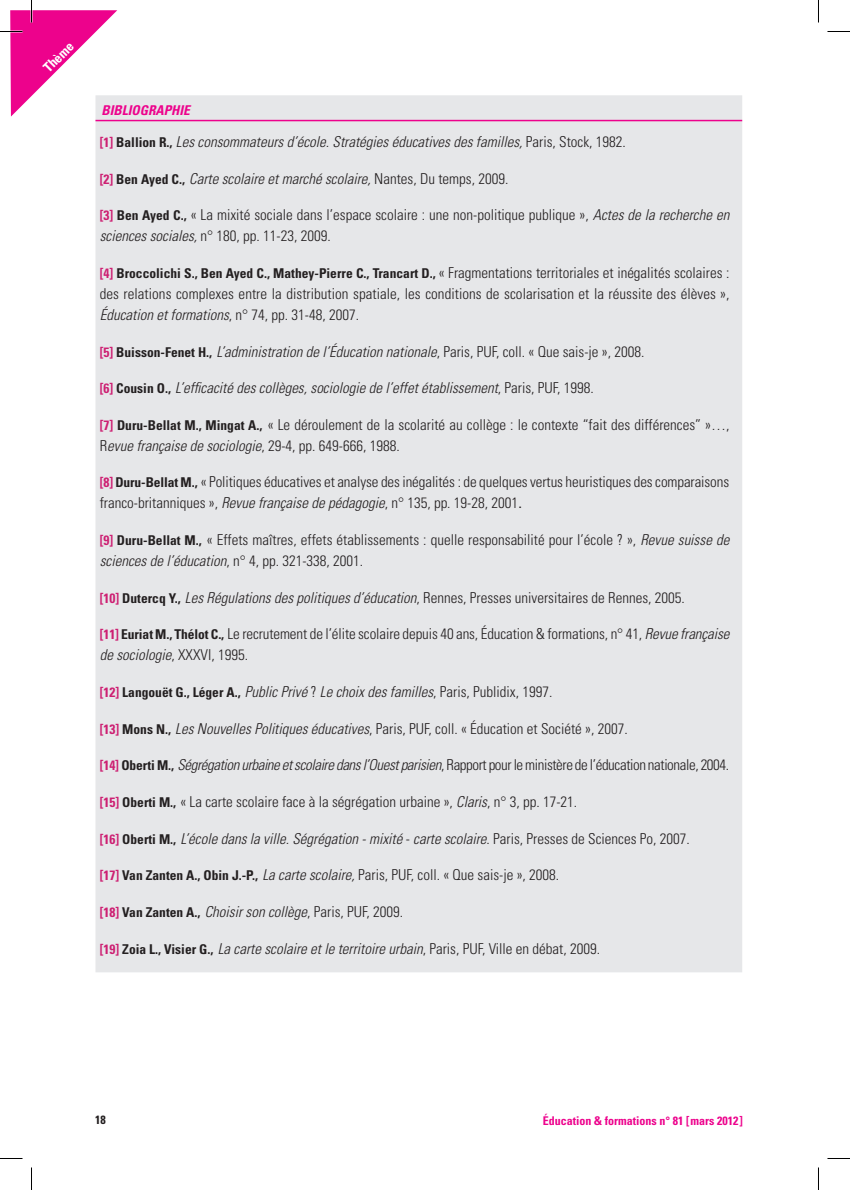
<style>
.page{position:relative;width:850px;height:1190px;background:#fff}
.page>*{position:absolute;margin:0;border:0;box-sizing:border-box;transform-origin:0 0}
.t1{font:300 condensed 15px/21px "Univers";color:#231f20}
.t2{font:italic 300 condensed 15px "Univers";color:#231f20}
.t3{font:300 condensed 15px "Univers";letter-spacing:-.025em;color:#231f20}
.t4{font:700 condensed 13.5px "Univers";color:#231f20}
.t5{font:italic 700 condensed 13.5px "Univers";color:#ed028c}
.t6{font:700 condensed 13.5px "Univers";color:#fff}
.t7{font:700 condensed 12px "Univers";color:#ed028c}
.t8{font:700 condensed 12px "Univers";color:#231f20}
.s1{font-weight:700;font-style:normal;font-size:13.5px;color:#cd1f72}
.s2{font-weight:700;font-style:normal;font-size:13.5px}
.s3{font-style:normal}
.s4{font-weight:700;font-size:13.5px;color:#cd1f72}
.s5{font-weight:700;font-size:13.5px}
.s6{font-style:italic}
.s7{color:#cd1f72}
.s8{font-weight:300;font-size:15px}
.s9{font-family:"Arial";font-weight:400;font-stretch:normal}
</style>
<div class="page">
<div style="left:95px;top:95px;width:647px;height:877px;background:#e6e7e9"></div>
<hr style="left:95px;top:120px;width:647px;height:1px;background:#ed028c">
<svg style="left:827px;top:31px;width:23px;height:1px"></svg>
<svg style="left:0;top:1158px;width:22px;height:1px"></svg>
<svg style="left:827px;top:1158px;width:23px;height:1px"></svg>
<svg style="left:0;top:0;width:117px;height:117px"></svg>
<svg style="left:31px;top:1167px;width:1px;height:23px"></svg>
<svg style="left:818px;top:0;width:1px;height:22px"></svg>
<svg style="left:818px;top:1167px;width:1px;height:23px"></svg>
<p class="t6" style="left:40px;top:64px;width:38px;rotate:-45deg">Thème</p>
<p class="t5" style="left:101px;top:101px;width:90px">BIBL IOGRAPHIE</p>
<p class="t2" style="left:100px;top:133px;width:527px"><span class="s1">[1]</span> <span class="s2">Ballion R.,</span> Les consommateurs d’école. Stratégies éducatives des familles, <span class="s3">Paris, Stock, 1982.</span></p>
<p class="t2" style="left:100px;top:169px;width:410px"><span class="s1">[2]</span> <span class="s2">Ben Ayed C.,</span> Carte scolaire et marché scolaire, <span class="s3">Nantes, Du temps, 2009.</span></p>
<p class="t1" style="left:100px;top:204px;width:631px"><span class="s4">[3]</span> <span class="s5">Ben Ayed C.,</span> « La mixité sociale dans l’espace scolaire : une non-politique publique », <span class="s6">Actes de la recherche en sciences sociales,</span> n° 180, pp. 11-23, 2009.</p>
<p class="t4" style="left:100px;top:265px;width:631px"><span class="s7">[4]</span> Broccolichi S., Ben Ayed C., Mathey-Pierre C., Trancart D., <span class="s8">« Fragmentations territoriales et inégalités scolaires :</span></p>
<p class="t1" style="left:100px;top:283px;width:631px">des relations complexes entre la distribution spatiale, les conditions de scolarisation et la réussite des élèves »,<br><span class="s6">Éducation et formations</span>, n° 74, pp. 31-48, 2007.</p>
<p class="t2" style="left:100px;top:342px;width:546px"><span class="s1">[5]</span> <span class="s2">Buisson-Fenet H.,</span> L’administration de l’Éducation nationale<span class="s3">, Paris, PUF, coll. « Que sais-je », 2008.</span></p>
<p class="t2" style="left:100px;top:379px;width:495px"><span class="s1">[6]</span> <span class="s2">Cousin O.,</span> L’efficacité des collèges, sociologie de l’effet établissement<span class="s3">, Paris, PUF, 1998.</span></p>
<p class="t1" style="left:100px;top:414px;width:631px"><span class="s4">[7]</span> <span class="s5">Duru-Bellat M., Mingat A.,</span> « Le déroulement de la scolarité au collège : le contexte “fait des différences” »…,<br>R<span class="s6">evue française de sociologie</span>, 29-4, pp. 649-666, 1988.</p>
<p class="t1" style="left:100px;top:472px;width:631px"><span class="s4">[8]</span> <span class="s5">Duru-Bellat M.,</span> « Politiques éducatives et analyse des inégalités : de quelques vertus heuristiques des comparaisons franco-britanniques », <span class="s6">Revue française de pédagogie</span>, n° 135, pp. 19-28, 2001<span class="s9">.</span></p>
<p class="t1" style="left:100px;top:529px;width:631px"><span class="s4">[9]</span> <span class="s5">Duru-Bellat M.,</span> « Effets maîtres, effets établissements : quelle responsabilité pour l’école ? », <span class="s6">Revue suisse de sciences de l’éducation</span>, n° 4, pp. 321-338, 2001.</p>
<p class="t1" style="left:100px;top:587px;width:586px"><span class="s4">[10]</span> <span class="s5">Dutercq Y.,</span> <span class="s6">Les Régulations des politiques d’éducation</span>, Rennes, Presses universitaires de Rennes, 2005.</p>
<p class="t1" style="left:100px;top:624px;width:631px"><span class="s4">[11]</span> <span class="s5">Euriat M., Thélot C.,</span> Le recrutement de l’élite scolaire depuis 40 ans, Éducation &amp; formations, n° 41, <span class="s6">Revue française de sociologie</span>, XXXVI, 1995.</p>
<p class="t2" style="left:100px;top:683px;width:454px"><span class="s1">[12]</span> <span class="s2">Langouët G., Léger A.,</span> Public Privé <span class="s3">?</span> Le choix des familles<span class="s3">, Paris, Publidix, 1997.</span></p>
<p class="t1" style="left:100px;top:718px;width:529px"><span class="s4">[13]</span> <span class="s5">Mons N.,</span> <span class="s6">Les Nouvelles Politiques éducatives</span>, Paris, PUF, coll. « Éducation et Société », 2007.</p>
<p class="t3" style="left:100px;top:756px;width:631px"><span class="s4">[14]</span> <span class="s5">Oberti M.,</span> <span class="s6">Ségrégation urbaine et scolaire dans l’Ouest parisien</span>, Rapport pour le ministère de l’éducation nationale, 2004.</p>
<p class="t1" style="left:100px;top:791px;width:479px"><span class="s4">[15]</span> <span class="s5">Oberti M.,</span> « La carte scolaire face à la ségrégation urbaine », <span class="s6">Claris</span>, n° 3, pp. 17-21.</p>
<p class="t2" style="left:100px;top:829px;width:591px"><span class="s1">[16]</span> <span class="s2">Oberti M.,</span> L’école dans la ville. Ségrégation - mixité <span class="s3">-</span> carte scolaire<span class="s3">. Paris, Presses de Sciences Po, 2007.</span></p>
<p class="t1" style="left:100px;top:864px;width:461px"><span class="s4">[17]</span> <span class="s5">Van Zanten A., Obin J.-P.,</span> <span class="s6">La carte scolaire,</span> Paris, PUF, coll. « Que sais-je », 2008.</p>
<p class="t2" style="left:100px;top:902px;width:305px"><span class="s1">[18]</span> <span class="s2">Van Zanten A.,</span> Choisir son collège<span class="s3">, Paris, PUF, 2009.</span></p>
<p class="t2" style="left:100px;top:939px;width:502px"><span class="s1">[19]</span> <span class="s2">Zoia L., Visier G.,</span> La carte scolaire et le territoire urbain<span class="s3">, Paris, PUF, Ville en débat, 2009.</span></p>
<p class="t8" style="left:95px;top:1113px;width:12px">18</p>
<p class="t7" style="left:543px;top:1113px;width:202px">Éducation &amp; formations n° 81 [ mars 2012 ]</p>
</div>
